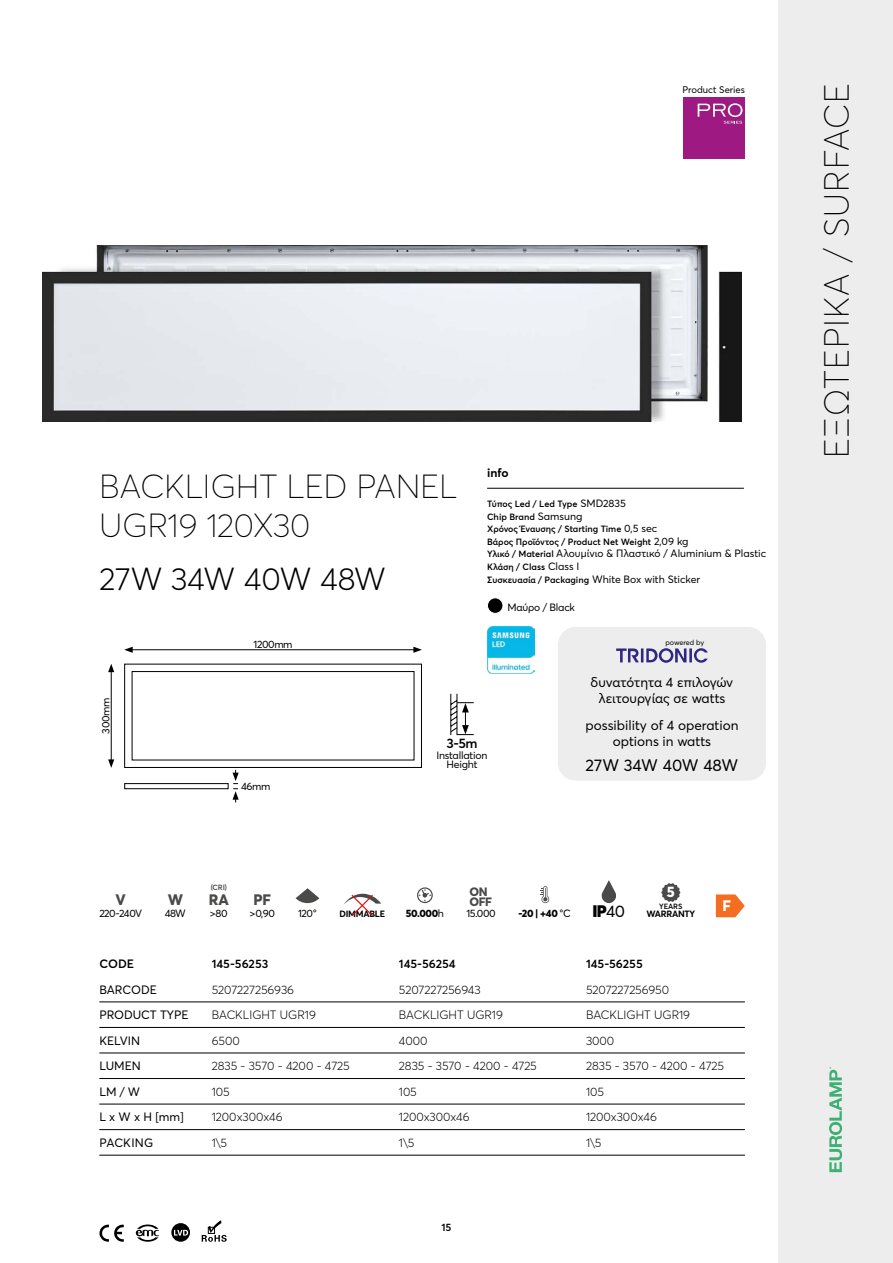
<style>
.page{position:relative;width:893px;height:1263px;background:#fff}
.page>*{position:absolute;margin:0;border:0;box-sizing:border-box;transform-origin:0 0}
.t1{font:100 34.5px "Averta PE";letter-spacing:.035em;color:#000}
.t2{font:100 33px/39.6px "Averta PE";letter-spacing:.01em;color:#000}
.t3{font:300 31.5px "Averta PE";color:#000}
.t4{font:16.5px "Averta PE";letter-spacing:-.005em;color:#000}
.t5{font:900 16.5px "Averta PE";color:#000}
.t6{font:800 15px "Averta PE";color:#4a4a49}
.t7{font:800 15px "Averta PE";color:#fff}
.t8{font:13.5px/16.2px "Averta PE";color:#000;text-align:center}
.t9{font:600 13.5px "Averta PE";color:#000}
.t10{font:300 12px/25.5px "Averta PE";color:#000}
.t11{font:12px/25.5px "Averta PE";color:#000}
.t12{font:600 12px "Averta PE";color:#000}
.t13{font:800 12px/10.5px "Averta PE";color:#4a4a49}
.t14{font:700 12px "Averta PE";color:#000}
.t15{font:10.5px/9px "Averta PE";letter-spacing:-.02em;color:#000;text-align:center}
.t16{font:10.5px "Averta PE";color:#000}
.t17{font:800 10.5px "Averta PE";letter-spacing:-.04em;color:#000}
.t18{font:600 10.5px "Averta PE";color:#000}
.t19{font:9.45px "Averta PE";color:#000}
.t20{font:600 9px/12.6px "Averta PE";color:#000}
.t21{font:700 9px "Averta PE";letter-spacing:-.03em;color:#000}
.t22{font:600 7.5px "Averta PE";letter-spacing:-.015em;color:#000}
.t23{font:600 7.5px "Averta PE";color:#4a4a49}
.t24{font:7.2px "Averta PE";letter-spacing:-.015em;color:#000}
.s1{font-weight:400;font-size:10.5px}
.s2{font-weight:600;font-size:9px}
.s3{font-weight:400}
</style>
<div class="page">
<svg style="left:661px;top:883px;width:20px;height:19px"></svg>
<svg style="left:601px;top:880px;width:15px;height:23px"></svg>
<svg style="left:417px;top:887px;width:16px;height:17px"></svg>
<svg style="left:296px;top:888px;width:23px;height:15px"></svg>
<svg style="left:716px;top:894px;width:29px;height:23px"></svg>
<svg style="left:540px;top:886px;width:9px;height:17px"></svg>
<svg style="left:343px;top:893px;width:38px;height:24px"></svg>
<hr style="left:99px;top:1002px;width:646px;height:1px;background:#000">
<hr style="left:99px;top:1027px;width:646px;height:1px;background:#000">
<hr style="left:99px;top:1053px;width:646px;height:1px;background:#000">
<hr style="left:99px;top:1078px;width:646px;height:1px;background:#000">
<hr style="left:99px;top:1104px;width:646px;height:1px;background:#000">
<hr style="left:99px;top:1129px;width:646px;height:1px;background:#000">
<hr style="left:99px;top:1155px;width:646px;height:1px;background:#000">
<div style="left:778px;top:0;width:115px;height:1263px;background:#eeeded"></div>
<svg style="left:829px;top:1067px;width:13px;height:105px"></svg>
<hr style="left:487px;top:488px;width:257px;height:1px;background:#000">
<div style="left:487px;top:598px;width:16px;height:15px;background:#000;border-radius:50%"></div>
<div style="left:487px;top:597px;width:16px;height:17px;border:1px solid #fff;border-radius:50%"></div>
<div style="left:683px;top:97px;width:62px;height:62px;background:#9e1981"></div>
<svg style="left:698px;top:103px;width:44px;height:21px"></svg>
<div style="left:124px;top:664px;width:298px;height:104px;border:1px solid #000"></div>
<div style="left:132px;top:671px;width:282px;height:89px;border:1px solid #000"></div>
<hr style="left:111px;top:670px;width:1px;height:92px;background:#000">
<svg style="left:108px;top:759px;width:6px;height:9px"></svg>
<svg style="left:108px;top:664px;width:6px;height:8px"></svg>
<hr style="left:130px;top:649px;width:286px;height:1px;background:#000">
<svg style="left:413px;top:647px;width:9px;height:6px"></svg>
<svg style="left:124px;top:647px;width:9px;height:6px"></svg>
<div style="left:124px;top:783px;width:104px;height:6px;border:1px solid #000"></div>
<svg style="left:233px;top:770px;width:6px;height:32px"></svg>
<svg style="left:450px;top:693px;width:24px;height:43px"></svg>
<img style="left:43px;top:245px;width:698px;height:177px">
<div style="left:558px;top:627px;width:208px;height:154px;background:#eeeded;border-radius:18px"></div>
<svg style="left:616px;top:648px;width:92px;height:15px"></svg>
<img style="left:487px;top:627px;width:47px;height:47px">
<svg style="left:99px;top:1224px;width:25px;height:18px"></svg>
<svg style="left:135px;top:1224px;width:24px;height:18px"></svg>
<svg style="left:171px;top:1223px;width:19px;height:19px"></svg>
<svg style="left:174px;top:1230px;width:14px;height:5px"></svg>
<svg style="left:202px;top:1220px;width:25px;height:22px"></svg>
<p class="t19" style="left:682px;top:83px;width:64px">Product Series</p>
<h2 class="t2" style="left:99px;top:465px;width:359px">BACKLIGHT LED PANEL<br>UGR19 120X30</h2>
<h3 class="t3" style="left:99px;top:558px;width:288px">27W 34W 40W 48W</h3>
<p class="t15" style="left:254px;top:639px;width:40px">1200mm</p>
<p class="t14" style="left:487px;top:464px;width:23px">info</p>
<p class="t20" style="left:487px;top:497px;width:203px">Τύπος Led / Led Type <span class="s1">SMD2835<br></span>Chip Brand <span class="s1">Samsung<br></span>Χρόνος Έναυσης / Starting Time <span class="s1">0,5 sec<br></span>Βάρος Προϊόντος / Product Net Weight <span class="s1">2,09 kg</span></p>
<p class="t16" style="left:487px;top:546px;width:281px"><span class="s2">Υλικό / Material</span> Αλουμίνιο &amp; Πλαστικό / Aluminium &amp; Plastic</p>
<p class="t20" style="left:487px;top:560px;width:215px">Κλάση / Class <span class="s1">Class I<br></span>Συσκευασία / Packaging <span class="s1">White Box with Sticker</span></p>
<p class="t15" style="left:507px;top:602px;width:69px">Μαύρο / Black</p>
<p class="t24" style="left:665px;top:637px;width:40px">powered by</p>
<p class="t15" style="left:101px;top:734px;width:37px;rotate:-90deg">300mm</p>
<p class="t9" style="left:446px;top:734px;width:33px">3-5m</p>
<p class="t8" style="left:591px;top:673px;width:144px">δυνατότητα 4 επιλογών λειτουργίας σε watts</p>
<p class="t8" style="left:585px;top:716px;width:155px">possibility of 4 operation options in watts</p>
<p class="t15" style="left:241px;top:781px;width:31px">46mm</p>
<p class="t15" style="left:436px;top:750px;width:53px">Installation<br>Height</p>
<h3 class="t4" style="left:586px;top:754px;width:154px">27W 34W 40W 48W</h3>
<p class="t6" style="left:116px;top:889px;width:12px">V</p>
<p class="t15" style="left:99px;top:909px;width:44px">220-240V</p>
<p class="t6" style="left:168px;top:889px;width:17px">W</p>
<p class="t15" style="left:165px;top:909px;width:23px">48W</p>
<p class="t23" style="left:211px;top:882px;width:18px">(CRI)</p>
<p class="t13" style="left:470px;top:886px;width:24px">ON<br>OFF</p>
<p class="t6" style="left:209px;top:889px;width:22px">RA</p>
<p class="t6" style="left:253px;top:889px;width:19px">PF</p>
<p class="t15" style="left:210px;top:909px;width:19px">&gt;80</p>
<p class="t17" style="left:406px;top:906px;width:39px">50.000<span class="s3">h</span></p>
<h3 class="t5" style="left:592px;top:900px;width:34px">IP<span class="s3">40</span></h3>
<p class="t21" style="left:339px;top:908px;width:47px">DIMMABLE</p>
<p class="t17" style="left:518px;top:906px;width:54px">-20 | +40 <span class="s3">°C</span></p>
<p class="t15" style="left:298px;top:909px;width:20px">120°</p>
<p class="t15" style="left:250px;top:909px;width:27px">&gt;0,90</p>
<p class="t15" style="left:466px;top:909px;width:31px">15.000</p>
<p class="t7" style="left:667px;top:881px;width:10px">5</p>
<p class="t22" style="left:659px;top:901px;width:25px">YEARS</p>
<p class="t21" style="left:646px;top:908px;width:50px">WARRANTY</p>
<p class="t7" style="left:723px;top:895px;width:10px">F</p>
<p class="t12" style="left:99px;top:955px;width:36px">CODE</p>
<p class="t11" style="left:99px;top:976px;width:91px">BARCODE<br>PRODUCT TYPE<br>KELVIN<br>LUMEN<br>LM / W<br>L x W x H [mm]<br>PACKING</p>
<p class="t12" style="left:212px;top:955px;width:58px">145-56253</p>
<p class="t10" style="left:212px;top:976px;width:139px">5207227256936<br>BACKLIGΗΤ UGR19<br>6500<br>2835 - 3570 - 4200 - 4725<br>105<br>1200x300x46<br>1\5</p>
<p class="t12" style="left:399px;top:955px;width:58px">145-56254</p>
<p class="t10" style="left:399px;top:976px;width:139px">5207227256943<br>BACKLIGΗΤ UGR19<br>4000<br>2835 - 3570 - 4200 - 4725<br>105<br>1200x300x46<br>1\5</p>
<p class="t12" style="left:586px;top:955px;width:58px">145-56255</p>
<p class="t10" style="left:586px;top:976px;width:139px">5207227256950<br>BACKLIGΗΤ UGR19<br>3000<br>2835 - 3570 - 4200 - 4725<br>105<br>1200x300x46<br>1\5</p>
<p class="t18" style="left:441px;top:1219px;width:12px">15</p>
<h1 class="t1" style="left:813px;top:458px;width:377px;rotate:-90deg">ΕΞΩΤΕΡΙΚΑ / SURFACE</h1>
</div>
